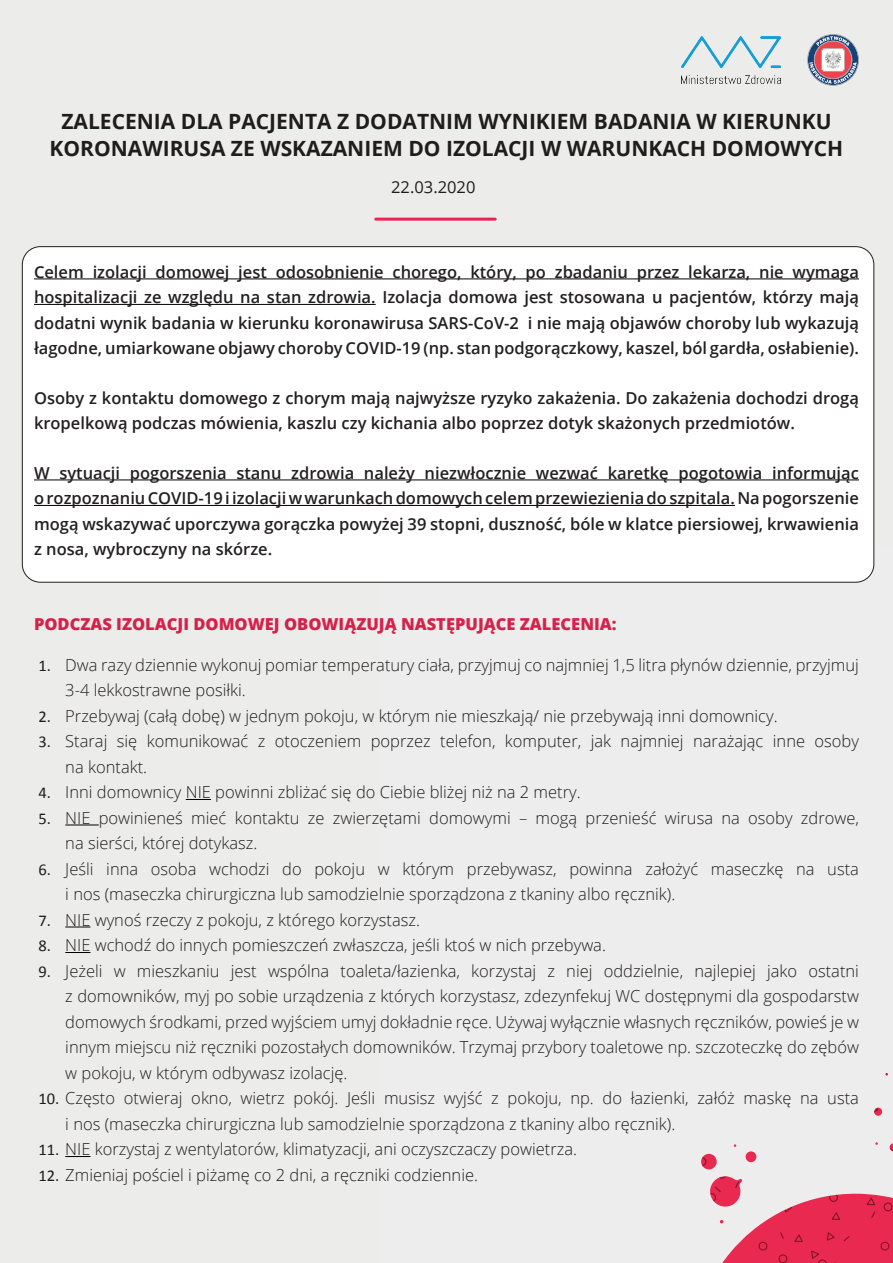
<style>
.page{position:relative;width:893px;height:1263px;background:#ecedeb}
.page>*{position:absolute;margin:0;border:0;box-sizing:border-box;transform-origin:0 0}
.t1{font:700 21px/27px "Open Sans";color:#231f20;text-align:center}
.t2{font:300 16.5px/25.5px "Open Sans";color:#231f20}
.t3{font:600 16.5px/25.5px "Open Sans";color:#231f20;text-align:justify}
.t4{font:800 16.5px "Open Sans";color:#e92350}
.t5{font:16.5px "Open Sans";color:#231f20}
.t6{font:16.5px "Calibri";color:#231f20}
.s1{font-family:"Calibri";font-weight:400}
</style>
<div class="page">
<svg style="left:701px;top:546px;width:192px;height:717px"></svg>
<div style="left:22px;top:247px;width:852px;height:335px;background:#fff;border-radius:18px"></div>
<hr style="left:34px;top:278px;width:825px;height:1px;background:#000001">
<hr style="left:34px;top:304px;width:342px;height:1px;background:#000001">
<hr style="left:34px;top:479px;width:825px;height:1px;background:#000001">
<hr style="left:34px;top:505px;width:701px;height:1px;background:#000001">
<div style="left:34px;top:592px;width:825px;height:42px;background:#ecedec"></div>
<div style="left:34px;top:658px;width:825px;height:42px;background:#ecedec"></div>
<div style="left:34px;top:709px;width:825px;height:17px;background:#ecedec"></div>
<div style="left:34px;top:735px;width:825px;height:42px;background:#ecedec"></div>
<div style="left:34px;top:786px;width:825px;height:16px;background:#ecedec"></div>
<svg style="left:186px;top:799px;width:25px;height:1px"></svg>
<div style="left:34px;top:811px;width:825px;height:42px;background:#ecedec"></div>
<hr style="left:65px;top:824px;width:34px;height:1px;background:#000001">
<div style="left:34px;top:862px;width:825px;height:42px;background:#ecedec"></div>
<div style="left:34px;top:913px;width:825px;height:17px;background:#ecedec"></div>
<svg style="left:65px;top:926px;width:25px;height:1px"></svg>
<div style="left:34px;top:939px;width:825px;height:16px;background:#ecedec"></div>
<svg style="left:65px;top:952px;width:25px;height:1px"></svg>
<div style="left:34px;top:964px;width:825px;height:119px;background:#ecedec"></div>
<div style="left:34px;top:1092px;width:825px;height:42px;background:#ecedec"></div>
<div style="left:34px;top:1143px;width:825px;height:16px;background:#ecedec"></div>
<svg style="left:65px;top:1156px;width:25px;height:1px"></svg>
<div style="left:34px;top:1168px;width:825px;height:17px;background:#ecedec"></div>
<hr style="left:376px;top:218px;width:119px;height:3px;background:#e92350">
<img style="left:681px;top:36px;width:99px;height:47px">
<svg style="left:807px;top:34px;width:52px;height:52px"></svg>
<p class="t1" style="left:50px;top:107px;width:795px">ZALECENIA DLA PACJENTA Z DODATNIM WYNIKIEM BADANIA W KIERUNKU<br>KORONAWIRUSA ZE WSKAZANIEM DO IZOLACJI W WARUNKACH DOMOWYCH</p>
<p class="t6" style="left:407px;top:181px;width:60px">1.1.2020</p>
<p class="t5" style="left:391px;top:176px;width:86px">22.03.2020</p>
<p class="t3" style="left:34px;top:259px;width:826px">Celem izolacji domowej jest odosobnienie chorego, który, po zbadaniu przez lekarza, nie wymaga hospitalizacji ze względu na stan zdrowia. Izolacja domowa jest stosowana u pacjentów, którzy mają dodatni wynik badania w kierunku koronawirusa SARS-CoV-2 i nie mają objawów choroby lub wykazują łagodne, umiarkowane objawy choroby COVID-19 (np. stan podgorączkowy, kaszel, ból gardła, osłabienie).</p>
<p class="t3" style="left:34px;top:385px;width:826px">Osoby z kontaktu domowego z chorym mają najwyższe ryzyko zakażenia. Do zakażenia dochodzi drogą kropelkową podczas mówienia, kaszlu czy kichania albo poprzez dotyk skażonych przedmiotów.</p>
<p class="t3" style="left:34px;top:460px;width:826px">W sytuacji pogorszenia stanu zdrowia należy niezwłocznie wezwać karetkę pogotowia informując o rozpoznaniu COVID-19 i izolacji w warunkach domowych celem przewiezienia do szpitala. Na pogorszenie mogą wskazywać uporczywa gorączka powyżej 39 stopni, duszność, bóle w klatce piersiowej, krwawienia z nosa, wybroczyny na skórze.</p>
<p class="t4" style="left:34px;top:612px;width:584px">PODCZAS IZOLACJI DOMOWEJ OBOWIĄZUJĄ NASTĘPUJĄCE ZALECENIA:</p>
<p class="t2" style="left:65px;top:651px;width:795px;text-indent:-27px"><span class="s1">1.</span> Dwa razy dziennie wykonuj pomiar temperatury ciała, przyjmuj co najmniej 1,5 litra płynów dziennie, przyjmuj<br>3-4 lekkostrawne posiłki.</p>
<p class="t2" style="left:39px;top:702px;width:741px"><span class="s1">2.</span> Przebywaj (całą dobę) w jednym pokoju, w którym nie mieszkają/ nie przebywają inni domownicy.</p>
<p class="t2" style="left:65px;top:728px;width:795px;text-indent:-27px"><span class="s1">3.</span> Staraj się komunikować z otoczeniem poprzez telefon, komputer, jak najmniej narażając inne osoby na kontakt.</p>
<p class="t2" style="left:39px;top:779px;width:544px"><span class="s1">4.</span> Inni domownicy NIE powinni zbliżać się do Ciebie bliżej niż na 2 metry.</p>
<p class="t2" style="left:65px;top:804px;width:795px;text-indent:-27px"><span class="s1">5.</span> NIE powinieneś mieć kontaktu ze zwierzętami domowymi – mogą przenieść wirusa na osoby zdrowe, na sierści, której dotykasz.</p>
<p class="t2" style="left:65px;top:855px;width:795px;text-indent:-27px"><span class="s1">6.</span> Jeśli inna osoba wchodzi do pokoju w którym przebywasz, powinna założyć maseczkę na usta i nos (maseczka chirurgiczna lub samodzielnie sporządzona z tkaniny albo ręcznik).</p>
<p class="t2" style="left:39px;top:906px;width:383px"><span class="s1">7.</span> NIE wynoś rzeczy z pokoju, z którego korzystasz.</p>
<p class="t2" style="left:39px;top:932px;width:569px"><span class="s1">8.</span> NIE wchodź do innych pomieszczeń zwłaszcza, jeśli ktoś w nich przebywa.</p>
<p class="t2" style="left:65px;top:957px;width:795px;text-align:justify;text-indent:-27px"><span class="s1">9.</span> Jeżeli w mieszkaniu jest wspólna toaleta/łazienka, korzystaj z niej oddzielnie, najlepiej jako ostatni z domowników, myj po sobie urządzenia z których korzystasz, zdezynfekuj WC dostępnymi dla gospodarstw domowych środkami, przed wyjściem umyj dokładnie ręce. Używaj wyłącznie własnych ręczników, powieś je w innym miejscu niż ręczniki pozostałych domowników. Trzymaj przybory toaletowe np. szczoteczkę do zębów w pokoju, w którym odbywasz izolację.</p>
<p class="t2" style="left:65px;top:1085px;width:795px;text-indent:-27px"><span class="s1">10.</span> Często otwieraj okno, wietrz pokój. Jeśli musisz wyjść z pokoju, np. do łazienki, załóż maskę na usta i nos (maseczka chirurgiczna lub samodzielnie sporządzona z tkaniny albo ręcznik).</p>
<p class="t2" style="left:39px;top:1136px;width:540px"><span class="s1">11.</span> NIE korzystaj z wentylatorów, klimatyzacji, ani oczyszczaczy powietrza.</p>
<p class="t2" style="left:39px;top:1161px;width:441px"><span class="s1">12.</span> Zmieniaj pościel i piżamę co 2 dni, a ręczniki codziennie.</p>
</div>
